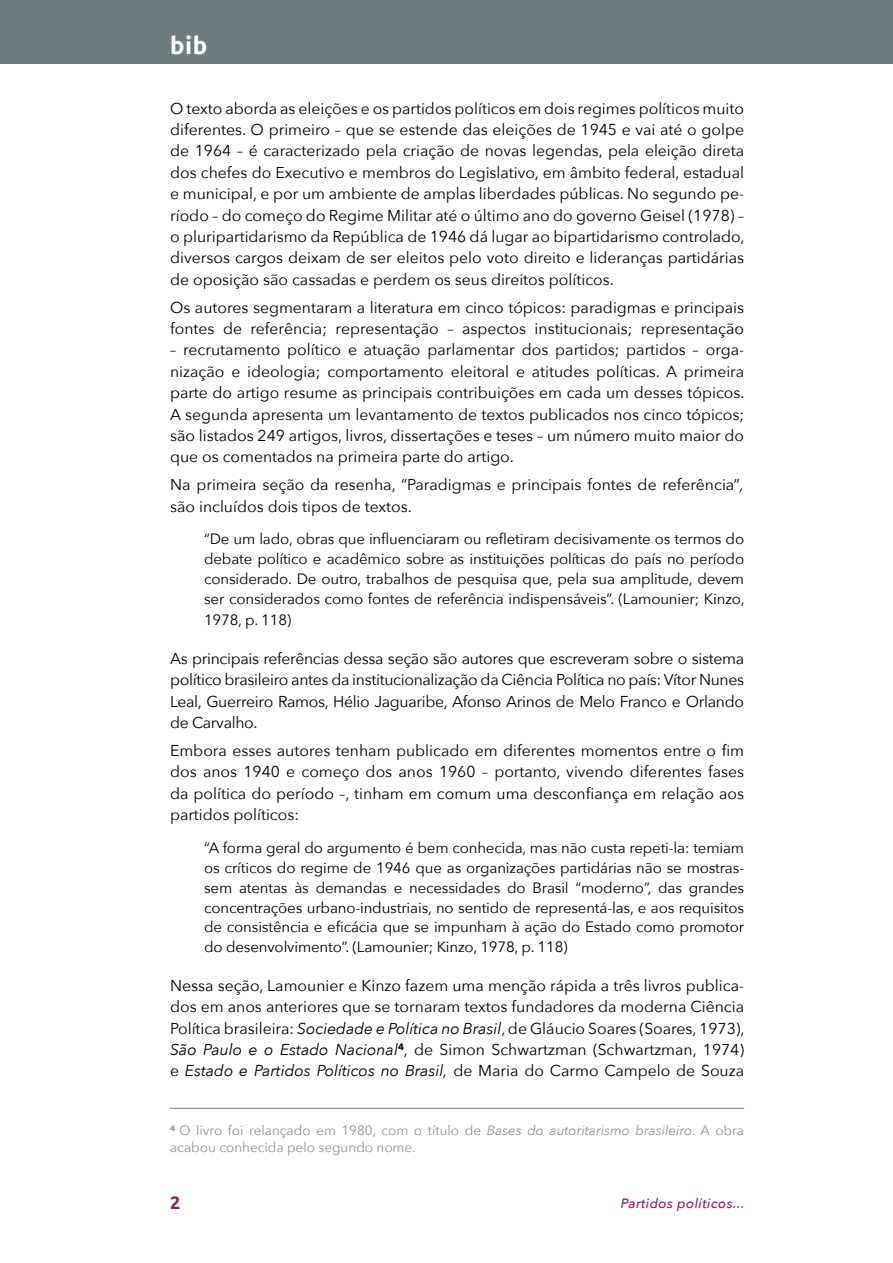
<style>
.page{position:relative;width:893px;height:1263px;background:#fff}
.page>*{position:absolute;margin:0;border:0;box-sizing:border-box;transform-origin:0 0}
.t1{font:700 24px "Ubuntu";color:#fff}
.t2{font:700 18px "Ubuntu";color:#99196a}
.TXT{font:15.75px/21.5px "Avenir Next";color:#000;text-align:justify}
.Citação{font:15px/20px "Avenir Next";letter-spacing:-.01em;color:#000;text-align:justify}
.Nota_de_Rodapé{font:13.5px/16.5px "Avenir Next";color:#8b9698}
.t3{font:italic 500 13.5px "Avenir Next";letter-spacing:.03em;color:#99196a}
.s1{font-style:italic}
</style>
<div class="page">
<div style="left:0;top:0;width:893px;height:64px;background:#6e7c7f"></div>
<hr style="left:170px;top:1108px;width:574px;height:1px;background:#6e7c7f">
<h1 class="t1" style="left:170px;top:31px;width:39px">bib</h1>
<p class="TXT" style="left:170px;top:97px;width:576px">O texto aborda as eleições e os partidos políticos em dois regimes políticos muito diferentes. O primeiro – que se estende das eleições de 1945 e vai até o golpe de 1964 – é caracterizado pela criação de novas legendas, pela eleição direta dos chefes do Executivo e membros do Legislativo, em âmbito federal, estadual e municipal, e por um ambiente de amplas liberdades públicas. No segundo pe&shy;ríodo – do começo do Regime Militar até o último ano do governo Geisel (1978) – o pluripartidarismo da República de 1946 dá lugar ao bipartidarismo controlado, diversos cargos deixam de ser eleitos pelo voto direito e lideranças partidárias de oposição são cassadas e perdem os seus direitos políticos.</p>
<p class="TXT" style="left:170px;top:296px;width:576px">Os autores segmentaram a literatura em cinco tópicos: paradigmas e principais fontes de referência; representação – aspectos institucionais; representação</p>
<p class="TXT" style="left:170px;top:339px;width:576px">– recrutamento político e atuação parlamentar dos partidos; partidos – orga&shy;nização e ideologia; comportamento eleitoral e atitudes políticas. A primeira parte do artigo resume as principais contribuições em cada um desses tópicos.<br>A segunda apresenta um levantamento de textos publicados nos cinco tópicos; são listados 249 artigos, livros, dissertações e teses – um número muito maior do que os comentados na primeira parte do artigo.</p>
<p class="TXT" style="left:170px;top:473px;width:576px">Na primeira seção da resenha, “Paradigmas e principais fontes de referência”<span class="s1">, </span>são incluídos dois tipos de textos.</p>
<p class="Citação" style="left:204px;top:528px;width:542px">“De um lado, obras que influenciaram ou refletiram decisivamente os termos do debate político e acadêmico sobre as instituições políticas do país no período considerado. De outro, trabalhos de pesquisa que, pela sua amplitude, devem ser considerados como fontes de referência indispensáveis”. (Lamounier; Kinzo,</p>
<p class="Citação" style="left:204px;top:610px;width:89px">1978, p. 118)</p>
<p class="TXT" style="left:170px;top:647px;width:576px">As principais referências dessa seção são autores que escreveram sobre o sistema político brasileiro antes da institucionalização da Ciência Política no país: Vítor Nunes Leal, Guerreiro Ramos, Hélio Jaguaribe, Afonso Arinos de Melo Franco e Orlando de Carvalho.</p>
<p class="TXT" style="left:170px;top:739px;width:576px">Embora esses autores tenham publicado em diferentes momentos entre o fim dos anos 1940 e começo dos anos 1960 – portanto, vivendo diferentes fases da política do período –, tinham em comum uma desconfiança em relação aos partidos políticos:</p>
<p class="Citação" style="left:204px;top:837px;width:542px">“A forma geral do argumento é bem conhecida, mas não custa repeti-la: temiam os críticos do regime de 1946 que as organizações partidárias não se mostras&shy;sem atentas às demandas e necessidades do Brasil “moderno”, das grandes concentrações urbano-industriais, no sentido de representá-las, e aos requisitos de consistência e eficácia que se impunham à ação do Estado como promotor do desenvolvimento”. (Lamounier; Kinzo, 1978, p. 118)</p>
<p class="TXT" style="left:170px;top:974px;width:576px">Nessa seção, Lamounier e Kinzo fazem uma menção rápida a três livros publica&shy;dos em anos anteriores que se tornaram textos fundadores da moderna Ciência Política brasileira: <span class="s1">Sociedade e Política no Brasil</span>, de Gláucio Soares (Soares, 1973), <span class="s1">São Paulo e o Estado Nacional</span><sup>4</sup>, de Simon Schwartzman (Schwartzman, 1974) e <span class="s1">Estado e Partidos Políticos no Brasil,</span> de Maria do Carmo Campelo de Souza</p>
<p class="Nota_de_Rodapé" style="left:170px;top:1122px;width:576px"><sup>4</sup> O livro foi relançado em 1980, com o título de <span class="s1">Bases do autoritarismo brasileiro</span>. A obra acabou conhecida pelo segundo nome.</p>
<p class="t2" style="left:170px;top:1191px;width:12px">2</p>
<p class="t3" style="left:621px;top:1192px;width:125px">Partidos políticos...</p>
</div>
